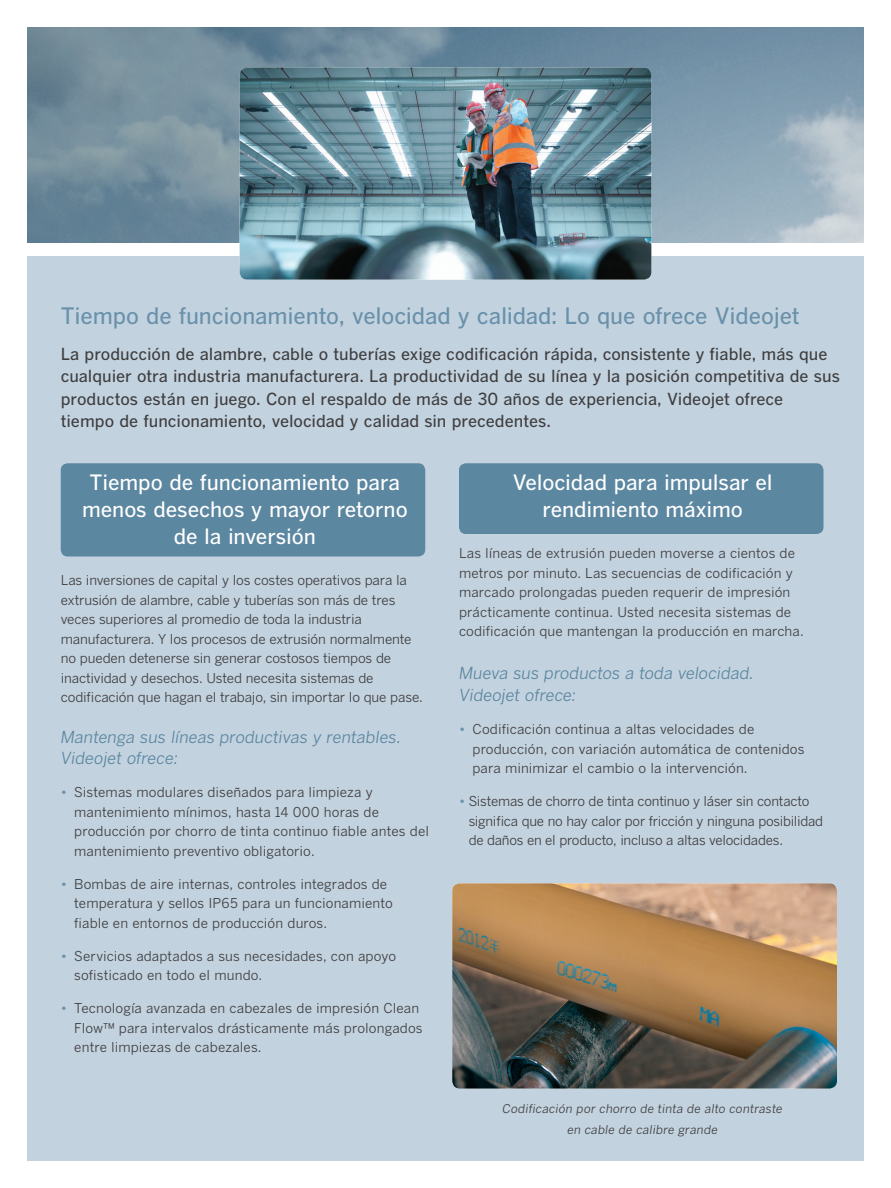
<style>
.page{position:relative;width:891px;height:1188px;background:#fff}
.page>*{position:absolute;margin:0;border:0;box-sizing:border-box;transform-origin:0 0}
.t1{font:22.5px "Benton Got Med";letter-spacing:-.01em;color:#6991aa}
.t2{font:21px/27px "Benton Got Med";letter-spacing:-.005em;color:#fff;text-align:center}
.t3{font:16.5px/22.5px "Benton Got Med";color:#3e3e3f}
.t4{font:16.5px/21px "Benton Got Reg It";letter-spacing:-.01em;color:#5c87a1}
.t5{font:13.5px/19.5px "Benton Got Reg";color:#3e3e3f}
.t6{font:13.5px/19.5px "Benton Got Reg";letter-spacing:-.02em;color:#3e3e3f}
.t7{font:12px/21px "Benton Got Reg It";letter-spacing:.01em;color:#3e3e3f;text-align:center}
.s1{color:#6991aa}
</style>
<div class="page">
<div style="left:27px;top:256px;width:837px;height:905px;background:#c3d2df"></div>
<img style="left:27px;top:27px;width:837px;height:216px">
<div style="left:61px;top:463px;width:364px;height:93px;background:#5c87a1;border-radius:7px"></div>
<div style="left:459px;top:463px;width:364px;height:71px;background:#5c87a1;border-radius:7px"></div>
<img style="left:240px;top:68px;width:411px;height:212px">
<img style="left:452px;top:883px;width:385px;height:206px">
<h1 class="t1" style="left:61px;top:302px;width:741px">Tiempo de funcionamiento, velocidad y calidad: Lo que ofrece Videojet</h1>
<p class="t3" style="left:61px;top:342px;width:781px">La producción de alambre, cable o tuberías exige codificación rápida, consistente y fiable, más que cualquier otra industria manufacturera. La productividad de su línea y la posición competitiva de sus productos están en juego. Con el respaldo de más de 30 años de experiencia, Videojet ofrece tiempo de funcionamiento, velocidad y calidad sin precedentes.</p>
<h2 class="t2" style="left:82px;top:468px;width:327px">Tiempo de funcionamiento para menos desechos y mayor retorno de la inversión</h2>
<p class="t5" style="left:61px;top:570px;width:364px">Las inversiones de capital y los costes operativos para la extrusión de alambre, cable y tuberías son más de tres veces superiores al promedio de toda la industria manufacturera. Y los procesos de extrusión normalmente no pueden detenerse sin generar costosos tiempos de inactividad y desechos. Usted necesita sistemas de codificación que hagan el trabajo, sin importar lo que pase.</p>
<p class="t4" style="left:61px;top:727px;width:342px">Mantenga sus líneas productivas y rentables.<br>Videojet ofrece:</p>
<p class="t5" style="left:74px;top:782px;width:356px;text-indent:-14px"><span class="s1">•</span> Sistemas modulares diseñados para limpieza y mantenimiento mínimos, hasta 14 000 horas de producción por chorro de tinta continuo fiable antes del mantenimiento preventivo obligatorio.</p>
<p class="t5" style="left:74px;top:874px;width:320px;text-indent:-14px"><span class="s1">•</span> Bombas de aire internas, controles integrados de temperatura y sellos IP65 para un funcionamiento fiable en entornos de producción duros.</p>
<p class="t5" style="left:74px;top:946px;width:323px;text-indent:-14px"><span class="s1">•</span> Servicios adaptados a sus necesidades, con apoyo sofisticado en todo el mundo.</p>
<p class="t5" style="left:74px;top:998px;width:350px;text-indent:-14px"><span class="s1">•</span> Tecnología avanzada en cabezales de impresión Clean<br>Flow™ para intervalos drásticamente más prolongados entre limpiezas de cabezales.</p>
<h2 class="t2" style="left:513px;top:468px;width:261px">Velocidad para impulsar el rendimiento máximo</h2>
<p class="t5" style="left:459px;top:543px;width:346px">Las líneas de extrusión pueden moverse a cientos de metros por minuto. Las secuencias de codificación y marcado prolongadas pueden requerir de impresión prácticamente continua. Usted necesita sistemas de codificación que mantengan la producción en marcha.</p>
<p class="t4" style="left:459px;top:661px;width:297px;line-height:22.5px">Mueva sus productos a toda velocidad.<br>Videojet ofrece:</p>
<p class="t5" style="left:472px;top:719px;width:334px;text-indent:-14px"><span class="s1">•</span> Codificación continua a altas velocidades de producción, con variación automática de contenidos para minimizar el cambio o la intervención.</p>
<p class="t6" style="left:469px;top:791px;width:356px;text-indent:-10px"><span class="s1">•</span> Sistemas de chorro de tinta continuo y láser sin contacto significa que no hay calor por fricción y ninguna posibilidad de daños en el producto, incluso a altas velocidades.</p>
<p class="t7" style="left:503px;top:1098px;width:282px">Codificación por chorro de tinta de alto contraste en cable de calibre grande</p>
</div>
